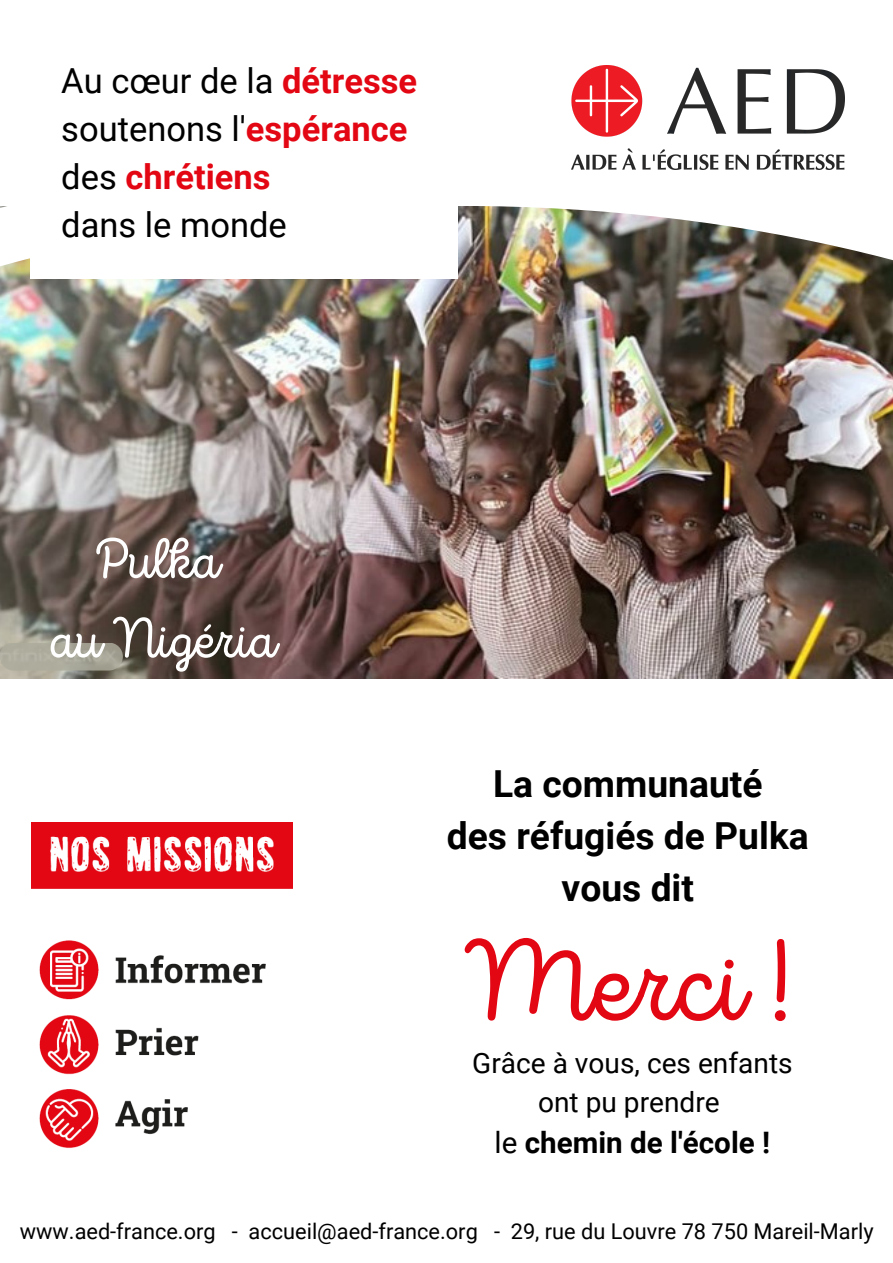
<style>
.page{position:relative;width:893px;height:1263px;background:#fff}
.page>*{position:absolute;margin:0;border:0;box-sizing:border-box;transform-origin:0 0}
.t1{font:113.85px "Intro Script";color:#e30613}
.t2{font:57px "Intro Script";color:#fff}
.t3{font:700 37.2px "Roboto";color:#000}
.t4{font:34.5px "Roboto";color:#000}
.t5{font:700 34.5px "Roboto";color:#e30613}
.t6{font:700 29.62px "Roboto";color:#000}
.t7{font:28.05px "Roboto";color:#000}
.t8{font:21.75px "Roboto";color:#000}
.s1{font-weight:700;color:#e30613}
.s2{font-weight:400;color:#000}
.s3{font-weight:400}
</style>
<div class="page">
<img style="left:0;top:169px;width:893px;height:979px">
<img style="left:571px;top:66px;width:274px;height:103px">
<svg style="left:0;top:643px;width:123px;height:27px;background:#a8a798"></svg>
<p class="t4" style="left:61px;top:61px;width:357px">Au cœur de la <span class="s1">détresse</span></p>
<p class="t4" style="left:61px;top:109px;width:348px">soutenons l'<span class="s1">espérance</span></p>
<p class="t5" style="left:61px;top:157px;width:211px"><span class="s2">des</span> chrétiens</p>
<p class="t4" style="left:61px;top:205px;width:227px">dans le monde</p>
<p class="t2" style="left:95px;top:536px;width:125px">Pulka</p>
<p class="t2" style="left:49px;top:615px;width:227px">au Nigéria</p>
<p class="t3" style="left:493px;top:763px;width:271px">La communauté</p>
<p class="t3" style="left:447px;top:814px;width:363px">des réfugiés de Pulka</p>
<p class="t3" style="left:561px;top:866px;width:134px">vous dit</p>
<p class="t1" style="left:462px;top:936px;width:332px">Merci !</p>
<p class="t7" style="left:472px;top:1047px;width:322px">Grâce à vous, ces enfants</p>
<p class="t7" style="left:538px;top:1086px;width:183px">ont pu prendre</p>
<p class="t6" style="left:494px;top:1125px;width:277px"><span class="s3">le</span> chemin de l'école !</p>
<p class="t8" style="left:20px;top:1219px;width:855px">www.aed-france.org - accueil@aed-france.org - 29, rue du Louvre 78 750 Mareil-Marly</p>
</div>
